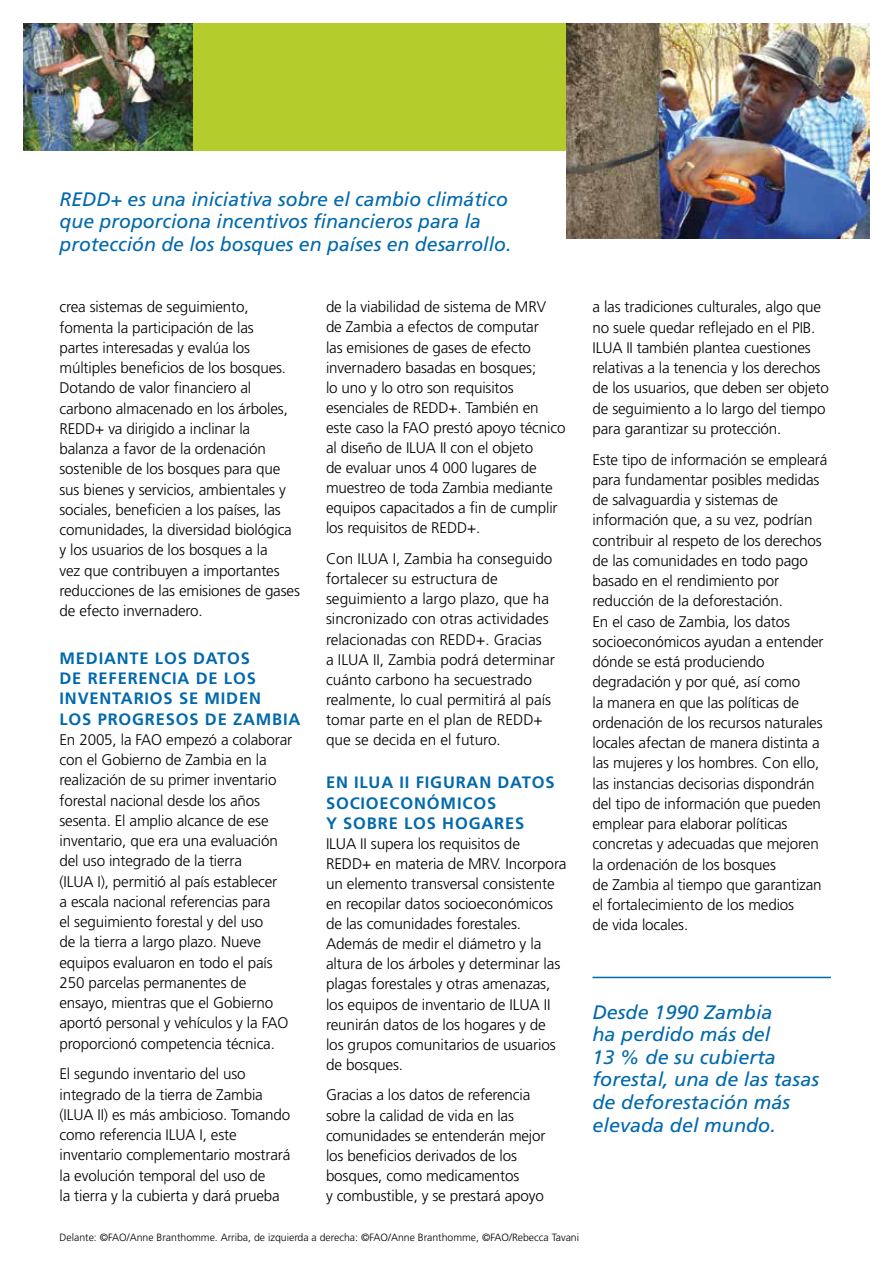
<style>
.page{position:relative;width:893px;height:1263px;background:#fff}
.page>*{position:absolute;margin:0;border:0;box-sizing:border-box;transform-origin:0 0}
.t1{font:italic 19.5px/22.5px "Frutiger LT Std";color:#0069ac}
.t2{font:700 16.5px/20.1px "Frutiger LT Std";letter-spacing:.05em;color:#0069ac}
.t3{font:300 15.3px/20.2px "Frutiger LT Std";letter-spacing:-.01em;color:#000}
.t4{font:300 10.5px "Frutiger LT Std";color:#000}
</style>
<div class="page">
<div style="left:23px;top:23px;width:847px;height:128px;background:#b5cc2d"></div>
<img style="left:23px;top:23px;width:170px;height:128px">
<img style="left:567px;top:23px;width:303px;height:215px">
<hr style="left:592px;top:977px;width:239px;height:1px;background:#0069ac">
<p class="t1" style="left:60px;top:188px;width:453px">REDD+ es una iniciativa sobre el cambio climático que proporciona incentivos financieros para la protección de los bosques en países en desarrollo.</p>
<p class="t3" style="left:60px;top:297px;width:242px">crea sistemas de seguimiento, fomenta la participación de las<br>partes interesadas y evalúa los múltiples beneficios de los bosques.<br>Dotando de valor financiero al carbono almacenado en los árboles, REDD+ va dirigido a inclinar la balanza a favor de la ordenación sostenible de los bosques para que sus bienes y servicios, ambientales y sociales, beneficien a los países, las comunidades, la diversidad biológica y los usuarios de los bosques a la<br>vez que contribuyen a importantes reducciones de las emisiones de gases de efecto invernadero.</p>
<p class="t2" style="left:60px;top:648px;width:28px">MEDIANTE</p>
<p class="t2" style="left:155px;top:648px;width:11px">LOS</p>
<p class="t2" style="left:193px;top:648px;width:12px">DATOS</p>
<p class="t2" style="left:60px;top:668px;width:70px">DE REFERENCIA</p>
<p class="t2" style="left:196px;top:668px;width:40px">DE LOS</p>
<p class="t2" style="left:60px;top:689px;width:42px">INVENTARIOS</p>
<p class="t2" style="left:179px;top:689px;width:38px">SE MIDEN</p>
<p class="t2" style="left:60px;top:709px;width:11px">LOS</p>
<p class="t2" style="left:98px;top:709px;width:13px">PROGRESOS</p>
<p class="t2" style="left:205px;top:709px;width:51px">DE ZAMBIA</p>
<p class="t3" style="left:60px;top:730px;width:234px">En 2005, la FAO empezó a colaborar con el Gobierno de Zambia en la realización de su primer inventario forestal nacional desde los años sesenta. El amplio alcance de ese inventario, que era una evaluación del uso integrado de la tierra<br>(ILUA I), permitió al país establecer<br>a escala nacional referencias para<br>el seguimiento forestal y del uso<br>de la tierra a largo plazo. Nueve equipos evaluaron en todo el país 250 parcelas permanentes de ensayo, mientras que el Gobierno aportó personal y vehículos y la FAO proporcionó competencia técnica.</p>
<p class="t3" style="left:60px;top:1064px;width:232px">El segundo inventario del uso integrado de la tierra de Zambia (ILUA II) es más ambicioso. Tomando como referencia ILUA I, este inventario complementario mostrará la evolución temporal del uso de<br>la tierra y la cubierta y dará prueba</p>
<p class="t3" style="left:326px;top:297px;width:241px">de la viabilidad de sistema de MRV de Zambia a efectos de computar<br>las emisiones de gases de efecto invernadero basadas en bosques;<br>lo uno y lo otro son requisitos esenciales de REDD+. También en este caso la FAO prestó apoyo técnico al diseño de ILUA II con el objeto<br>de evaluar unos 4 000 lugares de muestreo de toda Zambia mediante equipos capacitados a fin de cumplir los requisitos de REDD+.</p>
<p class="t3" style="left:326px;top:549px;width:230px">Con ILUA I, Zambia ha conseguido fortalecer su estructura de seguimiento a largo plazo, que ha sincronizado con otras actividades relacionadas con REDD+. Gracias<br>a ILUA II, Zambia podrá determinar cuánto carbono ha secuestrado realmente, lo cual permitirá al país tomar parte en el plan de REDD+ que se decida en el futuro.</p>
<p class="t2" style="left:326px;top:773px;width:111px">EN ILUA II FIGURAN</p>
<p class="t2" style="left:498px;top:773px;width:12px">DATOS</p>
<p class="t2" style="left:326px;top:793px;width:29px">SOCIOECONÓMICOS<br>Y SOBRE</p>
<p class="t2" style="left:404px;top:813px;width:11px">LOS</p>
<p class="t2" style="left:442px;top:813px;width:26px">HOGARES</p>
<p class="t3" style="left:326px;top:834px;width:242px">ILUA II supera los requisitos de<br>REDD+ en materia de MRV. Incorpora un elemento transversal consistente en recopilar datos socioeconómicos de las comunidades forestales.<br>Además de medir el diámetro y la altura de los árboles y determinar las plagas forestales y otras amenazas, los equipos de inventario de ILUA II reunirán datos de los hogares y de los grupos comunitarios de usuarios de bosques.</p>
<p class="t3" style="left:326px;top:1085px;width:221px">Gracias a los datos de referencia sobre la calidad de vida en las comunidades se entenderán mejor los beneficios derivados de los bosques, como medicamentos<br>y combustible, y se prestará apoyo</p>
<p class="t4" style="left:60px;top:1231px;width:521px">Delante: ©FAO/Anne Branthomme. Arriba, de izquierda a derecha: ©FAO/Anne Branthomme, ©FAO/Rebecca Tavani</p>
<p class="t3" style="left:592px;top:297px;width:238px">a las tradiciones culturales, algo que no suele quedar reflejado en el PIB.<br>ILUA II también plantea cuestiones relativas a la tenencia y los derechos de los usuarios, que deben ser objeto de seguimiento a lo largo del tiempo para garantizar su protección.</p>
<p class="t3" style="left:592px;top:449px;width:236px">Este tipo de información se empleará para fundamentar posibles medidas de salvaguardia y sistemas de información que, a su vez, podrían contribuir al respeto de los derechos de las comunidades en todo pago basado en el rendimiento por reducción de la deforestación.<br>En el caso de Zambia, los datos socioeconómicos ayudan a entender dónde se está produciendo degradación y por qué, así como<br>la manera en que las políticas de ordenación de los recursos naturales locales afectan de manera distinta a las mujeres y los hombres. Con ello, las instancias decisorias dispondrán del tipo de información que pueden emplear para elaborar políticas concretas y adecuadas que mejoren la ordenación de los bosques<br>de Zambia al tiempo que garantizan el fortalecimiento de los medios<br>de vida locales.</p>
<p class="t1" style="left:592px;top:1001px;width:228px">Desde 1990 Zambia<br>ha perdido más del<br>13 % de su cubierta forestal, una de las tasas de deforestación más elevada del mundo.</p>
</div>
